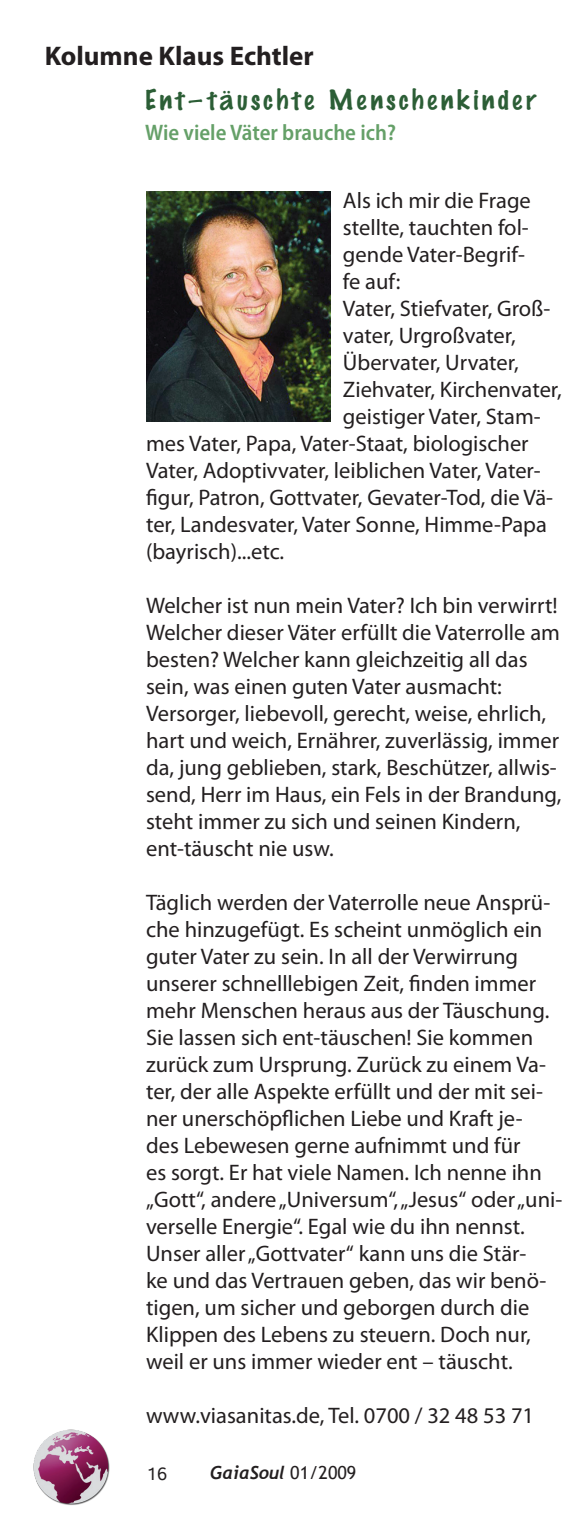
<style>
.page{position:relative;width:577px;height:1531px;background:#fff}
.page>*{position:absolute;margin:0;border:0;box-sizing:border-box;transform-origin:0 0}
.t1{font:28.35px "Marking Pen";letter-spacing:.1em;color:#2c5e36;scale:1.06 1}
.t2{font:700 27px "Myriad Pro";color:#231f20}
.t3{font:22.5px/27px "Myriad Pro";color:#231f20}
.t4{font:600 semi-condensed 22.5px "Myriad Pro";color:#65a068}
.t5{font:italic 700 18px "Trebuchet";color:#231f20}
.t6{font:18px "Albany";color:#231f20}
.s1{font-family:"Trebuchet MS";font-weight:400;font-style:normal}
</style>
<div class="page">
<img style="left:33px;top:1429px;width:77px;height:76px">
<img style="left:146px;top:191px;width:184px;height:230px">
<p class="t2" style="left:45px;top:38px;width:270px">Kolumne Klaus Echtler</p>
<p class="t1" style="left:145px;top:84px;width:370px">Ent–täuschte Menschenkinder</p>
<p class="t4" style="left:145px;top:120px;width:252px">Wie viele Väter brauche ich?</p>
<p class="t3" style="left:343px;top:187px;width:189px">Als ich mir die Frage stellte, tauchten fol&shy;gende Vater-Begrif&shy;fe auf:</p>
<p class="t3" style="left:343px;top:295px;width:209px">Vater, Stiefvater, Groß-</p>
<p class="t3" style="left:343px;top:322px;width:174px">vater, Urgroßvater,</p>
<p class="t3" style="left:343px;top:349px;width:177px">Übervater, Urvater,</p>
<p class="t3" style="left:343px;top:376px;width:220px">Ziehvater, Kirchenvater,</p>
<p class="t3" style="left:343px;top:403px;width:199px">geistiger Vater, Stam-</p>
<p class="t3" style="left:146px;top:430px;width:384px">mes Vater, Papa, Vater-Staat, biologischer</p>
<p class="t3" style="left:146px;top:457px;width:396px">Vater, Adoptivvater, leiblichen Vater, Vater-</p>
<p class="t3" style="left:146px;top:484px;width:408px">figur, Patron, Gottvater, Gevater-Tod, die Vä-</p>
<p class="t3" style="left:146px;top:511px;width:402px">ter, Landesvater, Vater Sonne, Himme-Papa</p>
<p class="t3" style="left:146px;top:538px;width:140px">(bayrisch)...etc.</p>
<p class="t3" style="left:146px;top:592px;width:415px">Welcher ist nun mein Vater? Ich bin verwirrt!<br>Welcher dieser Väter erfüllt die Vaterrolle am besten? Welcher kann gleichzeitig all das sein, was einen guten Vater ausmacht:</p>
<p class="t3" style="left:146px;top:700px;width:417px">Versorger, liebevoll, gerecht, weise, ehrlich, hart und weich, Ernährer, zuverlässig, immer da, jung geblieben, stark, Beschützer, allwis&shy;send, Herr im Haus, ein Fels in der Brandung, steht immer zu sich und seinen Kindern, ent-täuscht nie usw.</p>
<p class="t3" style="left:146px;top:889px;width:417px">Täglich werden der Vaterrolle neue Ansprü&shy;che hinzugefügt. Es scheint unmöglich ein guter Vater zu sein. In all der Verwirrung unserer schnelllebigen Zeit, finden immer mehr Menschen heraus aus der Täuschung.<br>Sie lassen sich ent-täuschen! Sie kommen zurück zum Ursprung. Zurück zu einem Va&shy;ter, der alle Aspekte erfüllt und der mit sei&shy;ner unerschöpflichen Liebe und Kraft je-<br>des Lebewesen gerne aufnimmt und für<br>es sorgt. Er hat viele Namen. Ich nenne ihn „Gott“, andere „Universum“, „Jesus“ oder „uni&shy;verselle Energie“. Egal wie du ihn nennst.<br>Unser aller „Gottvater“ kann uns die Stär-<br>ke und das Vertrauen geben, das wir benö&shy;tigen, um sicher und geborgen durch die Klippen des Lebens zu steuern. Doch nur, weil er uns immer wieder ent – täuscht.</p>
<p class="t3" style="left:146px;top:1402px;width:389px">www.viasanitas.de, Tel. 0700 / 32 48 53 71</p>
<p class="t6" style="left:147px;top:1461px;width:22px">16</p>
<p class="t5" style="left:210px;top:1461px;width:147px">GaiaSoul <span class="s1">01/2009</span></p>
</div>
